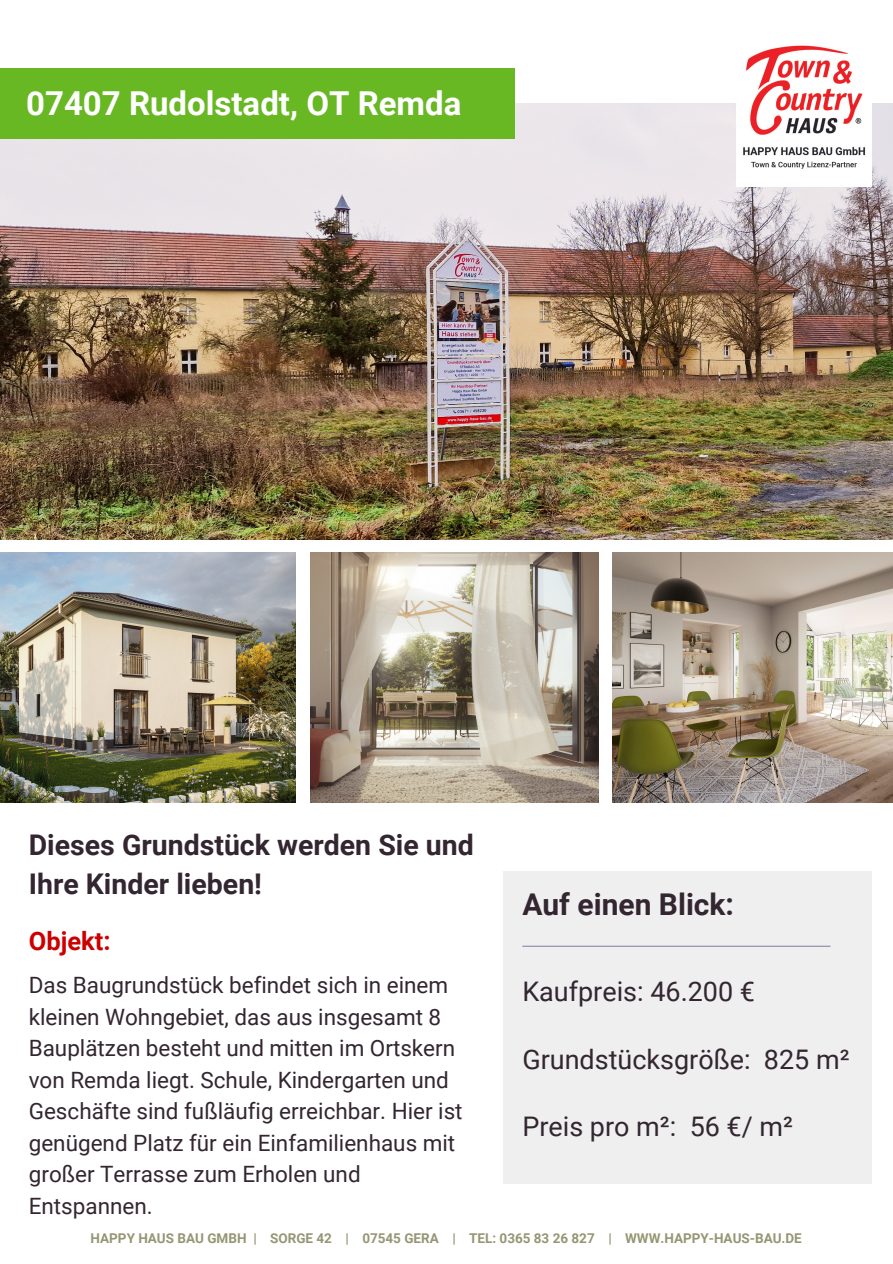
<style>
.page{position:relative;width:893px;height:1264px;background:#fff}
.page>*{position:absolute;margin:0;border:0;box-sizing:border-box;transform-origin:0 0}
.t1{font:700 33px "Roboto";color:#fff}
.t2{font:700 30px "Roboto";color:#332630}
.t3{font:700 28.5px/39.3px "Roboto";color:#332630}
.t4{font:27px "Roboto";color:#332630}
.t5{font:700 25.5px "Roboto";color:#c00}
.t6{font:22.5px/31.5px "Roboto";color:#332630}
.t7{font:700 13.5px "Roboto";color:#969674}
</style>
<div class="page">
<div style="left:503px;top:871px;width:368px;height:312px;background:#efefef"></div>
<hr style="left:522px;top:945px;width:308px;height:1px;background:#8b85a8">
<img style="left:0;top:104px;width:892px;height:436px">
<img style="left:0;top:552px;width:295px;height:250px">
<img style="left:311px;top:552px;width:287px;height:250px">
<img style="left:612px;top:552px;width:280px;height:250px">
<div style="left:0;top:69px;width:514px;height:70px;background:#67b823"></div>
<img style="left:736px;top:45px;width:135px;height:142px">
<h1 class="t1" style="left:26px;top:85px;width:436px">07407 Rudolstadt, OT Remda</h1>
<p class="t3" style="left:29px;top:825px;width:446px">Dieses Grundstück werden Sie und<br>Ihre Kinder lieben!</p>
<p class="t5" style="left:29px;top:926px;width:83px">Objekt:</p>
<p class="t6" style="left:29px;top:969px;width:435px">Das Baugrundstück befindet sich in einem kleinen Wohngebiet, das aus insgesamt 8<br>Bauplätzen besteht und mitten im Ortskern von Remda liegt. Schule, Kindergarten und Geschäfte sind fußläufig erreichbar. Hier ist genügend Platz für ein Einfamilienhaus mit großer Terrasse zum Erholen und Entspannen.</p>
<h2 class="t2" style="left:522px;top:887px;width:213px">Auf einen Blick:</h2>
<p class="t4" style="left:522px;top:976px;width:234px">Kaufpreis: 46.200 €</p>
<p class="t4" style="left:522px;top:1043px;width:329px">Grundstücksgröße: 825 m²</p>
<p class="t4" style="left:522px;top:1111px;width:272px">Preis pro m²: 56 €/ m²</p>
<p class="t7" style="left:91px;top:1230px;width:712px">HAPPY HAUS BAU GMBH | SORGE 42 | 07545 GERA | TEL: 0365 83 26 827 | WWW.HAPPY-HAUS-BAU.DE</p>
</div>
